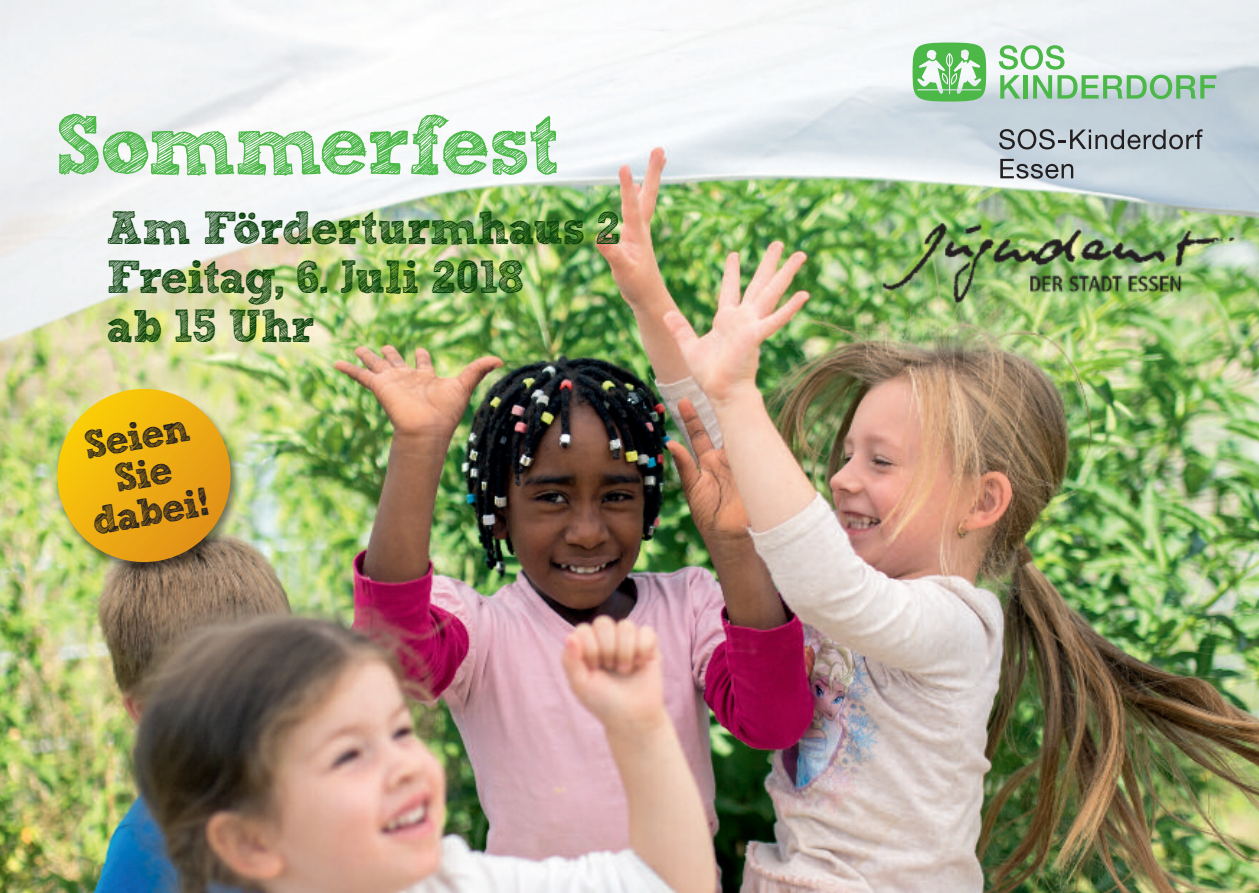
<style>
.page{position:relative;width:1259px;height:893px;background:#fff}
.page>*{position:absolute;margin:0;border:0;box-sizing:border-box;transform-origin:0 0}
.t1{font:700 84.9px "Sketch Block";letter-spacing:-.025em;color:#4cb848}
.t2{font:700 46.5px/48.9px "Sketch Block";letter-spacing:-.025em;color:#074008}
.t3{font:700 39.6px/38.1px "Sketch Block";color:#231f20;text-align:center}
</style>
<div class="page">
<img style="left:0;top:0;width:1259px;height:893px">
<svg style="left:999px;top:129px;width:203px;height:20px"></svg>
<svg style="left:1000px;top:159px;width:73px;height:20px"></svg>
<svg style="left:999px;top:45px;width:217px;height:54px"></svg>
<svg style="left:912px;top:43px;width:74px;height:59px"></svg>
<img style="left:876px;top:217px;width:359px;height:90px">
<img style="left:31px;top:363px;width:235px;height:236px">
<svg style="left:55px;top:386px;width:178px;height:179px"></svg>
<h1 class="t1" style="left:55px;top:93px;width:506px">Sommerfest</h1>
<p class="t2" style="left:106px;top:203px;width:516px">Am Förderturmhaus 2<br>Freitag, 6. Juli 2018<br>ab 15 Uhr</p>
<p class="t3" style="left:76px;top:427px;width:118px;rotate:-10deg">Seien<br>Sie dabei!</p>
</div>
